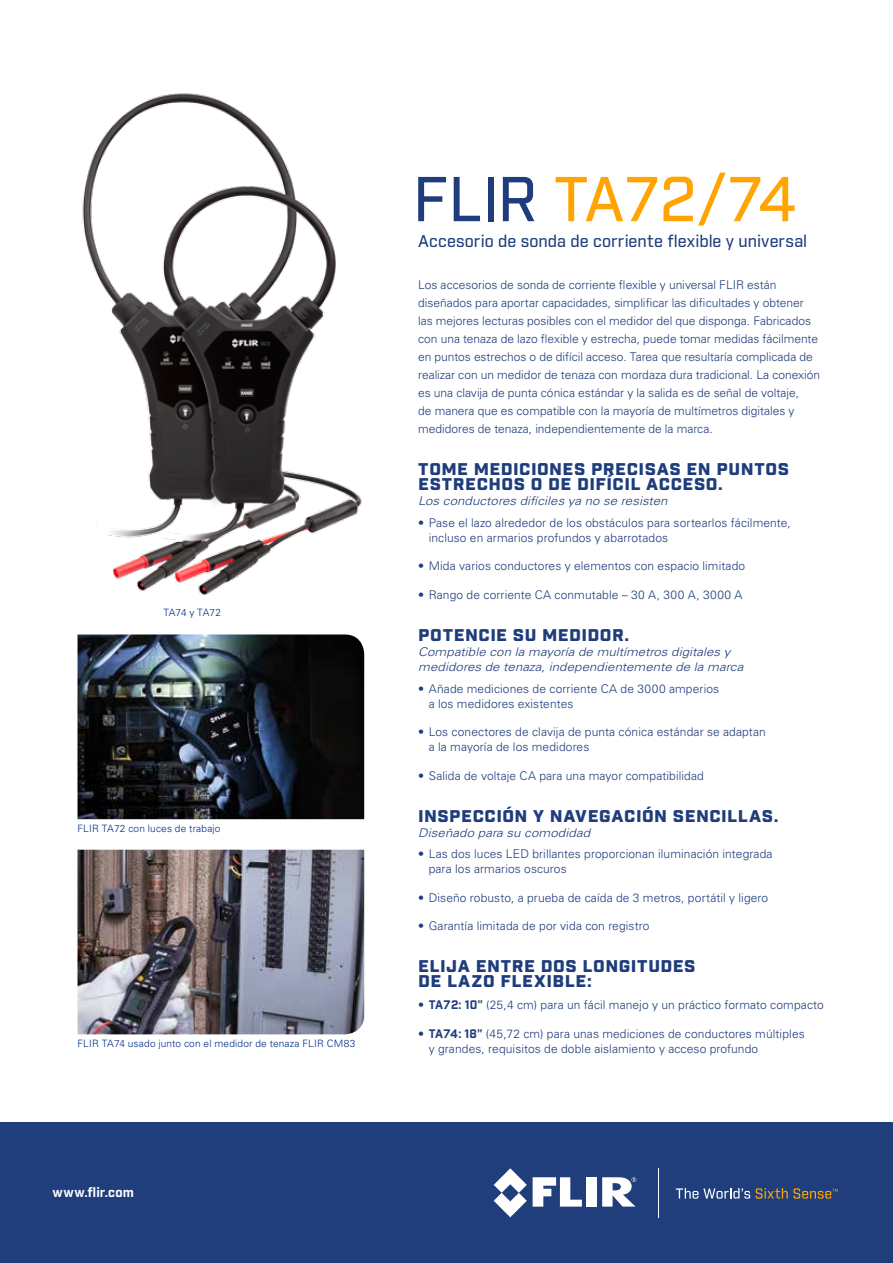
<style>
.page{position:relative;width:893px;height:1263px;background:#fff}
.page>*{position:absolute;margin:0;border:0;box-sizing:border-box;transform-origin:0 0}
.t1{font:500 61.5px "Industry";color:#ffa400}
.t2{font:900 16.5px/15px "Industry";letter-spacing:.03em;color:#1f3d7c;scale:1.1 1}
.t3{font:500 16.5px "Industry";letter-spacing:.005em;color:#1f3d7c}
.t4{font:700 13.2px "Industry";letter-spacing:.015em;color:#fff}
.t5{font:300 12px/18px "Univers LT Std";letter-spacing:.005em;color:#1f3d7c}
.t6{font:italic 300 12px/15px "Univers LT Std";letter-spacing:.01em;color:#1f3d7c;scale:1.1 1}
.t7{font:300 10.2px "Univers LT Std";letter-spacing:.015em;color:#002f87}
.t8{font:300 10.2px "Univers LT Std";letter-spacing:-.005em;color:#002f87}
.s1{color:#1f3d7c}
.s2{font-family:"Industry";font-weight:700}
</style>
<div class="page">
<img style="left:78px;top:634px;width:286px;height:185px">
<img style="left:78px;top:850px;width:286px;height:184px">
<img style="left:82px;top:93px;width:280px;height:502px">
<div style="left:0;top:1123px;width:893px;height:140px;background:#203d7c"></div>
<svg style="left:533px;top:1177px;width:49px;height:30px"></svg>
<div style="left:587px;top:1177px;width:10px;height:29px;background:#fff"></div>
<svg style="left:494px;top:1168px;width:33px;height:49px"></svg>
<svg style="left:602px;top:1177px;width:34px;height:29px"></svg>
<svg style="left:676px;top:1188px;width:74px;height:10px"></svg>
<svg style="left:756px;top:1188px;width:82px;height:10px"></svg>
<hr style="left:658px;top:1168px;width:1px;height:49px;background:#fff">
<p class="t8" style="left:163px;top:606px;width:59px">TA74 y TA72</p>
<p class="t7" style="left:78px;top:822px;width:145px">FLIR TA72 con luces de trabajo</p>
<p class="t7" style="left:78px;top:1038px;width:279px">FLIR TA74 usado junto con el medidor de tenaza FLIR CM83</p>
<p class="t4" style="left:53px;top:1184px;width:83px">www.flir.com</p>
<h1 class="t1" style="left:413px;top:162px;width:385px"><span class="s1">FLIR</span> TA72/74</h1>
<h2 class="t3" style="left:418px;top:232px;width:391px">Accesorio de sonda de corriente flexible y universal</h2>
<p class="t5" style="left:418px;top:276px;width:404px">Los accesorios de sonda de corriente flexible y universal FLIR están diseñados para aportar capacidades, simplificar las dificultades y obtener las mejores lecturas posibles con el medidor del que disponga. Fabricados con una tenaza de lazo flexible y estrecha, puede tomar medidas fácilmente en puntos estrechos o de difícil acceso. Tarea que resultaría complicada de realizar con un medidor de tenaza con mordaza dura tradicional. La conexión es una clavija de punta cónica estándar y la salida es de señal de voltaje,<br>de manera que es compatible con la mayoría de multímetros digitales y medidores de tenaza, independientemente de la marca.</p>
<h2 class="t2" style="left:418px;top:463px;width:339px">TOME MEDICIONES PRECISAS EN PUNTOS<br>ESTRECHOS O DE DIFÍCIL ACCESO.</h2>
<p class="t6" style="left:418px;top:494px;width:228px">Los conductores difíciles ya no se resisten</p>
<p class="t5" style="left:429px;top:515px;width:364px;line-height:15px;text-indent:-10px">• Pase el lazo alrededor de los obstáculos para sortearlos fácilmente, incluso en armarios profundos y abarrotados</p>
<p class="t5" style="left:418px;top:557px;width:329px">• Mida varios conductores y elementos con espacio limitado</p>
<p class="t5" style="left:418px;top:586px;width:326px">• Rango de corriente CA conmutable – 30 A, 300 A, 3000 A</p>
<h2 class="t2" style="left:418px;top:628px;width:193px">POTENCIE SU MEDIDOR.</h2>
<p class="t6" style="left:418px;top:644px;width:297px">Compatible con la mayoría de multímetros digitales y medidores de tenaza, independientemente de la marca</p>
<p class="t5" style="left:429px;top:681px;width:292px;line-height:15px;text-indent:-10px">• Añade mediciones de corriente CA de 3000 amperios a los medidores existentes</p>
<p class="t5" style="left:429px;top:724px;width:339px;line-height:15px;text-indent:-10px">• Los conectores de clavija de punta cónica estándar se adaptan a la mayoría de los medidores</p>
<p class="t5" style="left:418px;top:766px;width:287px">• Salida de voltaje CA para una mayor compatibilidad</p>
<h2 class="t2" style="left:418px;top:809px;width:329px">INSPECCIÓN Y NAVEGACIÓN SENCILLAS.</h2>
<p class="t6" style="left:418px;top:825px;width:158px">Diseñado para su comodidad</p>
<p class="t5" style="left:429px;top:847px;width:345px;line-height:15px;text-indent:-10px">• Las dos luces LED brillantes proporcionan iluminación integrada para los armarios oscuros</p>
<p class="t5" style="left:418px;top:889px;width:352px">• Diseño robusto, a prueba de caída de 3 metros, portátil y ligero</p>
<p class="t5" style="left:418px;top:917px;width:233px">• Garantía limitada de por vida con registro</p>
<h2 class="t2" style="left:418px;top:960px;width:254px">ELIJA ENTRE DOS LONGITUDES<br>DE LAZO FLEXIBLE:</h2>
<p class="t5" style="left:418px;top:996px;width:407px">• <span class="s2">TA72: 10"</span> (25,4 cm) para un fácil manejo y un práctico formato compacto</p>
<p class="t5" style="left:429px;top:1026px;width:378px;line-height:15px;text-indent:-10px">• <span class="s2">TA74: 18"</span> (45,72 cm) para unas mediciones de conductores múltiples y grandes, requisitos de doble aislamiento y acceso profundo</p>
</div>
